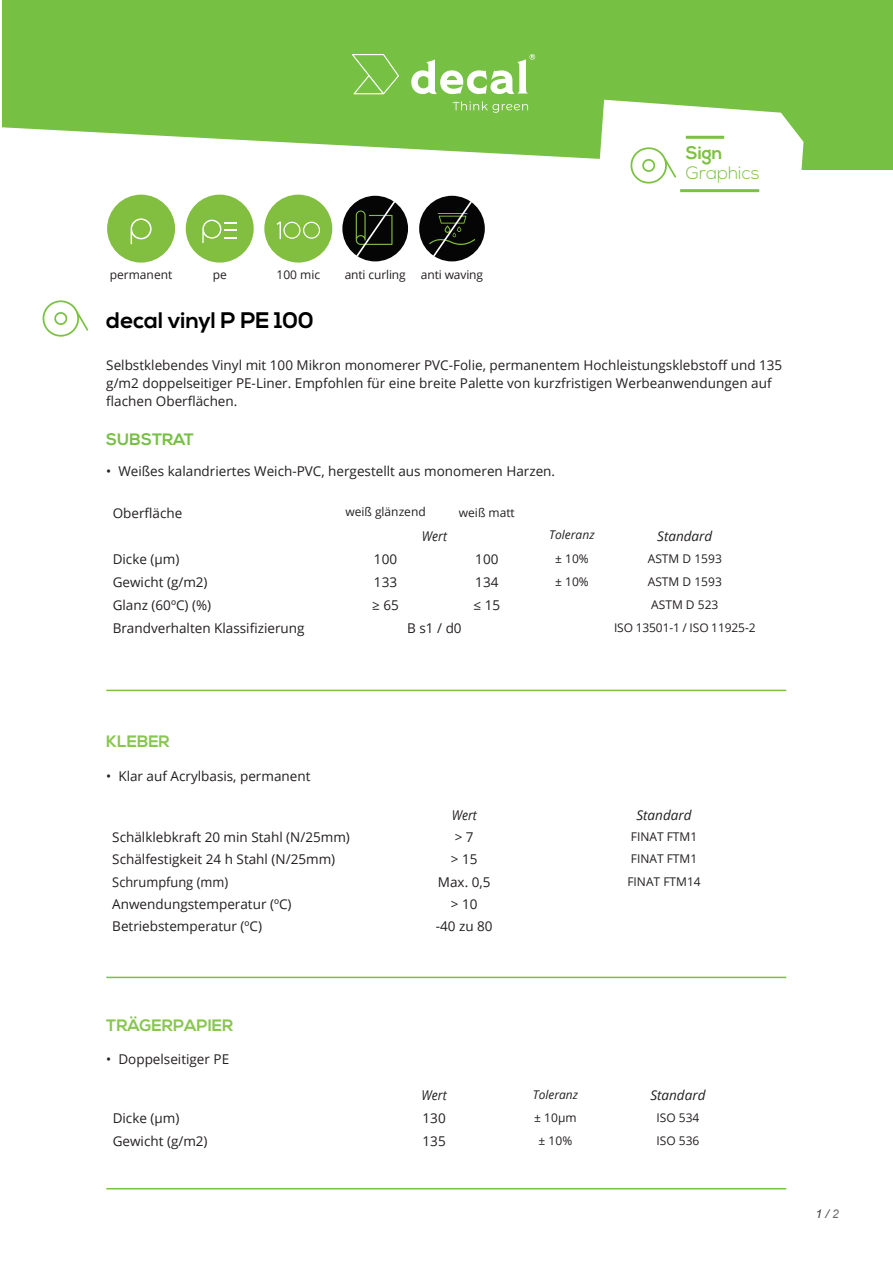
<style>
.page{position:relative;width:893px;height:1263px;background:#fff}
.page>*{position:absolute;margin:0;border:0;box-sizing:border-box;transform-origin:0 0}
.t1{font:700 22.5px "Nexa";color:#000}
.t2{font:300 18px "Nexa";color:#7cc142}
.t3{font:700 18px "Nexa";color:#7cc142}
.t4{font:700 16.5px "Nexa";color:#88c650}
.t5{font:700 16.5px "Nexa";color:#76c043}
.t6{font:13.5px/18px "Open Sans";color:#231f20}
.t7{font:italic 13.5px "Open Sans";color:#231f20}
.t8{font:13.5px "Open Sans";color:#231f20;scale:.95 1}
.t9{font:italic 13.5px "Open Sans";color:#231f20;scale:.9 1}
.t10{font:12px "Open Sans";color:#231f20}
.t11{font:italic 12px "Open Sans";color:#231f20}
.t12{font:italic 12px "Arial";color:#3e3e3f}
.s1{color:#6c6d70}
</style>
<div class="page">
<div style="left:3px;top:0;width:889px;height:169px;background:#76c043"></div>
<svg style="left:602px;top:100px;width:201px;height:70px;fill:#fff"></svg>
<svg style="left:2px;top:127px;width:775px;height:70px;fill:#fff"></svg>
<svg style="left:686px;top:136px;width:38px;height:3px"></svg>
<svg style="left:630px;top:147px;width:129px;height:45px"></svg>
<svg style="left:452px;top:101px;width:76px;height:12px"></svg>
<svg style="left:352px;top:54px;width:47px;height:40px"></svg>
<svg style="left:411px;top:54px;width:124px;height:40px"></svg>
<hr style="left:106px;top:690px;width:680px;height:1px;background:#7bc142">
<hr style="left:106px;top:977px;width:680px;height:1px;background:#7bc142">
<hr style="left:106px;top:1188px;width:680px;height:1px;background:#7bc142">
<svg style="left:42px;top:300px;width:46px;height:37px"></svg>
<div style="left:107px;top:195px;width:68px;height:68px;background:#82be40;border-radius:50%"></div>
<svg style="left:131px;top:218px;width:21px;height:26px"></svg>
<div style="left:264px;top:195px;width:68px;height:68px;background:#82be40;border-radius:50%"></div>
<svg style="left:277px;top:222px;width:43px;height:17px"></svg>
<div style="left:186px;top:195px;width:68px;height:68px;background:#82be40;border-radius:50%"></div>
<svg style="left:202px;top:220px;width:35px;height:23px"></svg>
<div style="left:342px;top:196px;width:66px;height:65px;background:#040504;border-radius:50%"></div>
<svg style="left:355px;top:198px;width:42px;height:60px"></svg>
<div style="left:419px;top:196px;width:66px;height:65px;background:#040504;border-radius:50%"></div>
<svg style="left:429px;top:198px;width:46px;height:60px"></svg>
<p class="t10" style="left:110px;top:266px;width:64px">permanent</p>
<p class="t10" style="left:213px;top:266px;width:16px">pe</p>
<p class="t10" style="left:277px;top:266px;width:45px">100 mic</p>
<p class="t10" style="left:345px;top:266px;width:63px">anti curling</p>
<p class="t10" style="left:421px;top:266px;width:64px">anti waving</p>
<h2 class="t3" style="left:686px;top:143px;width:38px">Sign</h2>
<h2 class="t2" style="left:686px;top:162px;width:75px">Graphics</h2>
<h1 class="t1" style="left:106px;top:307px;width:209px">decal vinyl P PE 100</h1>
<p class="t6" style="left:106px;top:355px;width:677px">Selbstklebendes Vinyl mit 100 Mikron monomerer PVC-Folie, permanentem Hochleistungsklebstoff und 135 g/m2 doppelseitiger PE-Liner. Empfohlen für eine breite Palette von kurzfristigen Werbeanwendungen auf flachen Oberflächen.</p>
<p class="t5" style="left:106px;top:430px;width:89px">SUBSTRAT</p>
<p class="t6" style="left:106px;top:462px;width:450px">• Weißes kalandriertes Weich-PVC, hergestellt aus monomeren Harzen.</p>
<p class="t6" style="left:113px;top:504px;width:71px">Oberfläche</p>
<p class="t10" style="left:345px;top:504px;width:82px">weiß glänzend</p>
<p class="t10" style="left:459px;top:505px;width:57px">weiß matt</p>
<p class="t9" style="left:422px;top:526px;width:29px">Wert</p>
<p class="t11" style="left:549px;top:527px;width:47px">Toleranz</p>
<p class="t7" style="left:657px;top:526px;width:57px">Standard</p>
<p class="t6" style="left:113px;top:550px;width:68px">Dicke (µm)</p>
<p class="t6" style="left:374px;top:549px;width:25px">100</p>
<p class="t6" style="left:475px;top:549px;width:25px">100</p>
<p class="t10" style="left:555px;top:550px;width:35px">± 10%</p>
<p class="t10" style="left:648px;top:550px;width:76px">ASTM D 1593</p>
<p class="t6" style="left:113px;top:573px;width:96px">Gewicht (g/m2)</p>
<p class="t6" style="left:374px;top:572px;width:25px">133</p>
<p class="t6" style="left:475px;top:572px;width:25px">134</p>
<p class="t10" style="left:555px;top:573px;width:35px">± 10%</p>
<p class="t10" style="left:648px;top:573px;width:76px">ASTM D 1593</p>
<p class="t6" style="left:113px;top:596px;width:100px">Glanz (60ºC) (%)</p>
<p class="t6" style="left:372px;top:596px;width:28px">≥ 65</p>
<p class="t6" style="left:474px;top:596px;width:28px">≤ 15</p>
<p class="t10" style="left:651px;top:596px;width:69px">ASTM D 523</p>
<p class="t6" style="left:113px;top:619px;width:193px">Brandverhalten Klassifizierung</p>
<p class="t6" style="left:407px;top:619px;width:56px">B s1 / d0</p>
<p class="t10" style="left:614px;top:619px;width:143px">ISO 13501-1 / ISO 11925-2</p>
<p class="t4" style="left:106px;top:732px;width:65px">KLEBER</p>
<p class="t6" style="left:106px;top:767px;width:206px">• Klar auf Acrylbasis, permanent</p>
<p class="t9" style="left:452px;top:805px;width:29px">Wert</p>
<p class="t7" style="left:636px;top:805px;width:57px">Standard</p>
<p class="t6" style="left:112px;top:828px;width:239px">Schälklebkraft 20 min Stahl (N/25mm)</p>
<p class="t6" style="left:455px;top:828px;width:20px">&gt; 7</p>
<p class="t10" style="left:631px;top:828px;width:68px">FINAT FTM1</p>
<p class="t6" style="left:112px;top:850px;width:224px">Schälfestigkeit 24 h Stahl (N/25mm)</p>
<p class="t6" style="left:451px;top:850px;width:28px">&gt; 15</p>
<p class="t10" style="left:631px;top:851px;width:68px">FINAT FTM1</p>
<p class="t8" style="left:112px;top:872px;width:123px">Schrumpfung (mm)</p>
<p class="t6" style="left:438px;top:872px;width:54px">Max. 0,5</p>
<p class="t10" style="left:627px;top:873px;width:75px">FINAT FTM14</p>
<p class="t6" style="left:112px;top:895px;width:181px">Anwendungstemperatur (ºC)</p>
<p class="t6" style="left:451px;top:895px;width:28px">&gt; 10</p>
<p class="t6" style="left:112px;top:917px;width:151px">Betriebstemperatur (ºC)</p>
<p class="t6" style="left:436px;top:917px;width:58px">-40 zu 80</p>
<p class="t4" style="left:106px;top:1016px;width:129px">TRÄGERPAPIER</p>
<p class="t6" style="left:106px;top:1049px;width:124px">• Doppelseitiger PE</p>
<p class="t9" style="left:422px;top:1086px;width:29px">Wert</p>
<p class="t11" style="left:533px;top:1087px;width:47px">Toleranz</p>
<p class="t7" style="left:650px;top:1086px;width:57px">Standard</p>
<p class="t6" style="left:113px;top:1109px;width:68px">Dicke (µm)</p>
<p class="t6" style="left:423px;top:1108px;width:25px">130</p>
<p class="t10" style="left:534px;top:1109px;width:44px">± 10µm</p>
<p class="t10" style="left:656px;top:1109px;width:44px">ISO 534</p>
<p class="t6" style="left:113px;top:1132px;width:96px">Gewicht (g/m2)</p>
<p class="t6" style="left:423px;top:1131px;width:25px">135</p>
<p class="t10" style="left:539px;top:1132px;width:35px">± 10%</p>
<p class="t10" style="left:656px;top:1132px;width:44px">ISO 536</p>
<p class="t12" style="left:816px;top:1206px;width:25px">1 / <span class="s1">2</span></p>
</div>
